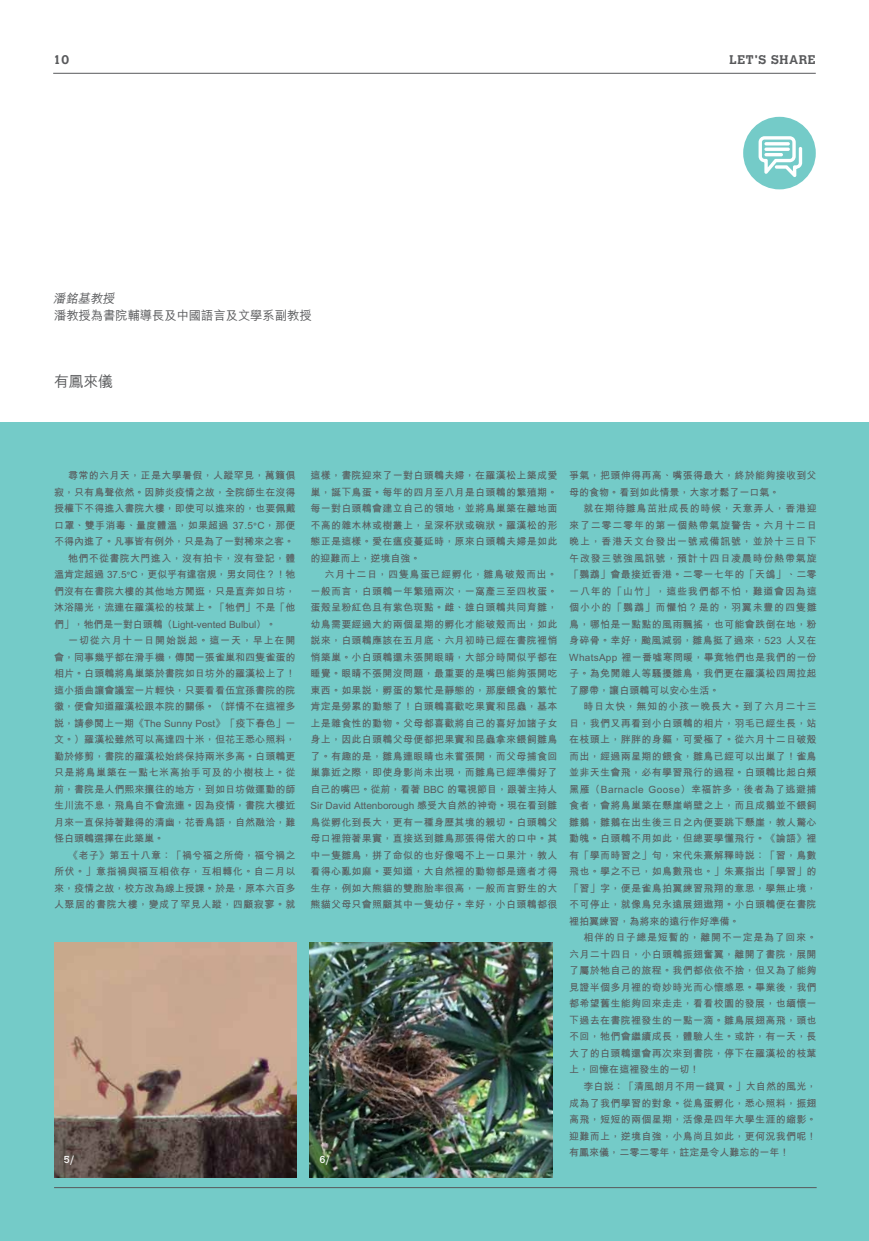
<style>
.page{position:relative;width:869px;height:1241px;background:#fff}
.page>*{position:absolute;margin:0;border:0;box-sizing:border-box;transform-origin:0 0}
.t1{font:500 15px "M Hei HK";color:#58595b}
.t2{font:500 12.5px "M Hei HK";letter-spacing:-.01em;color:#58595b}
.t3{font:700 12.5px "Calvert";letter-spacing:.05em;color:#58595b}
.t4{font:italic 500 12.5px "M Hei HK";color:#58595b}
.t5{font:700 10px/16.5px "M Hei HK";letter-spacing:.005em;color:#58595b;text-align:justify}
.t6{font:700 10px "M Hei HK";letter-spacing:.05em;color:#58595b}
.t7{font:700 10px "M Hei HK";letter-spacing:.035em;color:#58595b}
.t8{font:700 10px/16.5px "M Hei HK";letter-spacing:.03em;color:#58595b}
.t9{font:700 10px "M Hei HK";letter-spacing:.025em;color:#58595b}
.t10{font:700 10px "M Hei HK";letter-spacing:.085em;color:#58595b}
.t11{font:10px "Calvert";color:#fff}
.s1{font-family:"Calvert";font-weight:400}
</style>
<div class="page">
<div style="left:0;top:422px;width:868px;height:818px;background:#74cbc8"></div>
<hr style="left:53px;top:73px;width:762px;height:1px;background:#58595b">
<hr style="left:54px;top:1187px;width:762px;height:1px;background:#58595b">
<div style="left:742px;top:117px;width:73px;height:72px;background:#74cbc8;border-radius:50%"></div>
<svg style="left:758px;top:136px;width:43px;height:41px"></svg>
<hr style="left:764px;top:142px;width:25px;height:3px;background:#fff;border-radius:2px">
<svg style="left:764px;top:147px;width:25px;height:4px"></svg>
<hr style="left:764px;top:153px;width:18px;height:3px;background:#fff;border-radius:2px">
<img style="left:54px;top:942px;width:242px;height:234px">
<img style="left:309px;top:942px;width:243px;height:234px">
<p class="t3" style="left:53px;top:51px;width:17px">10</p>
<p class="t3" style="left:729px;top:51px;width:88px">LET'S SHARE</p>
<p class="t4" style="left:53px;top:289px;width:66px">潘銘基教授</p>
<p class="t2" style="left:54px;top:306px;width:259px">潘教授為書院輔導長及中國語言及文學系副教授</p>
<h1 class="t1" style="left:54px;top:371px;width:60px">有鳳來儀</h1>
<p class="t7" style="left:68px;top:468px;width:228px">尋常的六月天，正是大學暑假，人蹤罕見，萬籟俱</p>
<p class="t5" style="left:54px;top:482px;width:243px">寂，只有鳥聲依然。因肺炎疫情之故，全院師生在沒得</p>
<p class="t5" style="left:54px;top:499px;width:243px">授權下不得進入書院大樓，即使可以進來的，也要佩戴</p>
<p class="t9" style="left:54px;top:517px;width:243px">口罩、雙手消毒、量度體溫，如果超過 37.5<span class="s1">°</span>C，那便</p>
<p class="t5" style="left:54px;top:532px;width:241px">不得內進了。凡事皆有例外，只是為了一對稀來之客。</p>
<p class="t7" style="left:68px;top:550px;width:228px">牠們不從書院大門進入，沒有拍卡，沒有登記，體</p>
<p class="t5" style="left:54px;top:565px;width:243px">溫肯定超過 37.5<span class="s1">°</span>C，更似乎有違宿規，男女同住？！牠</p>
<p class="t5" style="left:54px;top:581px;width:243px">們沒有在書院大樓的其他地方閒逛，只是直奔如日坊，</p>
<p class="t5" style="left:54px;top:598px;width:243px">沐浴陽光，流連在羅漢松的枝葉上。「牠們」不是「他</p>
<p class="t5" style="left:54px;top:614px;width:223px">們」，牠們是一對白頭鵯（Light-vented Bulbul）。</p>
<p class="t10" style="left:68px;top:633px;width:228px">一切從六月十一日開始說起。這一天，早上在開</p>
<p class="t5" style="left:54px;top:647px;width:243px">會，同事幾乎都在滑手機，傳閱一張雀巢和四隻雀蛋的</p>
<p class="t5" style="left:54px;top:664px;width:243px">相片。白頭鵯將鳥巢築於書院如日坊外的羅漢松上了！</p>
<p class="t5" style="left:54px;top:680px;width:243px">這小插曲讓會議室一片輕快，只要看看伍宜孫書院的院</p>
<p class="t5" style="left:54px;top:697px;width:243px">徽，便會知道羅漢松跟本院的關係。（詳情不在這裡多</p>
<p class="t5" style="left:54px;top:713px;width:243px">說，請參閱上一期《The Sunny Post》「疫下春色」一</p>
<p class="t5" style="left:54px;top:730px;width:243px">文。）羅漢松雖然可以高達四十米，但花王悉心照料，</p>
<p class="t5" style="left:54px;top:746px;width:243px">勤於修剪，書院的羅漢松始終保持兩米多高。白頭鵯更</p>
<p class="t6" style="left:54px;top:765px;width:243px">只是將鳥巢築在一點七米高抬手可及的小樹枝上。從</p>
<p class="t5" style="left:54px;top:779px;width:243px">前，書院是人們熙來攘往的地方，到如日坊做運動的師</p>
<p class="t5" style="left:54px;top:796px;width:243px">生川流不息，飛鳥自不會流連。因為疫情，書院大樓近</p>
<p class="t5" style="left:54px;top:812px;width:243px">月來一直保持著難得的清幽，花香鳥語，自然融洽，難</p>
<p class="t5" style="left:54px;top:829px;width:111px">怪白頭鵯選擇在此築巢。</p>
<p class="t7" style="left:68px;top:847px;width:228px">《老子》第五十八章：「禍兮福之所倚，福兮禍之</p>
<p class="t6" style="left:54px;top:864px;width:243px">所伏。」意指禍與福互相依存，互相轉化。自二月以</p>
<p class="t5" style="left:54px;top:878px;width:243px">來，疫情之故，校方改為線上授課。於是，原本六百多</p>
<p class="t6" style="left:54px;top:897px;width:243px">人聚居的書院大樓，變成了罕見人蹤，四顧寂寥。就</p>
<p class="t5" style="left:310px;top:466px;width:248px">這樣，書院迎來了一對白頭鵯夫婦，在羅漢松上築成愛巢，誕下鳥蛋。每年的四月至八月是白頭鵯的繁殖期。每一對白頭鵯會建立自己的領地，並將鳥巢築在離地面不高的雜木林或樹叢上，呈深杯狀或碗狀。羅漢松的形態正是這樣。愛在瘟疫蔓延時，原來白頭鵯夫婦是如此的迎難而上，逆境自強。</p>
<p class="t5" style="left:310px;top:565px;width:248px;text-indent:14px">六月十二日，四隻鳥蛋已經孵化，雛鳥破殼而出。一般而言，白頭鵯一年繁殖兩次，一窩產三至四枚蛋。蛋殼呈粉紅色且有紫色斑點。雌、雄白頭鵯共同育雛，幼鳥需要經過大約兩個星期的孵化才能破殼而出，如此說來，白頭鵯應該在五月底、六月初時已經在書院裡悄悄築巢。小白頭鵯還未張開眼睛，大部分時間似乎都在睡覺。眼睛不張開沒問題，最重要的是嘴巴能夠張開吃東西。如果說，孵蛋的繁忙是靜態的，那麼餵食的繁忙肯定是勞累的動態了！白頭鵯喜歡吃果實和昆蟲，基本上是雜食性的動物。父母都喜歡將自己的喜好加諸子女身上，因此白頭鵯父母便都把果實和昆蟲拿來餵飼雛鳥了。有趣的是，雛鳥連眼睛也未嘗張開，而父母捕食回巢靠近之際，即使身影尚未出現，而雛鳥已經準備好了自己的嘴巴。從前，看著 BBC 的電視節目，跟著主持人Sir David Attenborough 感受大自然的神奇。現在看到雛鳥從孵化到長大，更有一種身歷其境的親切。白頭鵯父母口裡箝著果實，直接送到雛鳥那張得偌大的口中。其中一隻雛鳥，拼了命似的也好像喝不上一口果汁，教人看得心亂如麻。要知道，大自然裡的動物都是適者才得生存，例如大熊貓的雙胞胎率很高，一般而言野生的大熊貓父母只會照顧其中一隻幼仔。幸好，小白頭鵯都很</p>
<p class="t11" style="left:64px;top:1153px;width:12px">5/</p>
<p class="t11" style="left:319px;top:1153px;width:12px">6/</p>
<p class="t8" style="left:569px;top:466px;width:249px">爭氣，把頭伸得再高、嘴張得最大，終於能夠接收到父母的食物。看到如此情景，大家才鬆了一口氣。</p>
<p class="t5" style="left:569px;top:499px;width:249px;text-indent:14px">就在期待雛鳥茁壯成長的時候，天意弄人，香港迎來了二零二零年的第一個熱帶氣旋警告。六月十二日晚上，香港天文台發出一號戒備訊號，並於十三日下午改發三號強風訊號，預計十四日凌晨時份熱帶氣旋「鸚鵡」會最接近香港。二零一七年的「天鴿」、二零一八年的「山竹」，這些我們都不怕，難道會因為這個小小的「鸚鵡」而懼怕？是的，羽翼未豐的四隻雛鳥，哪怕是一點點的風雨飄搖，也可能會跌倒在地，粉身碎骨。幸好，颱風減弱，雛鳥挺了過來，523 人又在WhatsApp 裡一番噓寒問暖，畢竟牠們也是我們的一份子。為免閒雜人等騷擾雛鳥，我們更在羅漢松四周拉起了膠帶，讓白頭鵯可以安心生活。</p>
<p class="t5" style="left:569px;top:697px;width:249px;text-indent:14px">時日太快，無知的小孩一晚長大。到了六月二十三日，我們又再看到小白頭鵯的相片，羽毛已經生長，站在枝頭上，胖胖的身軀，可愛極了。從六月十二日破殼而出，經過兩星期的餵食，雛鳥已經可以出巢了！雀鳥並非天生會飛，必有學習飛行的過程。白頭鵯比起白頰黑雁（Barnacle Goose）幸福許多，後者為了逃避捕食者，會將鳥巢築在懸崖峭壁之上，而且成鵝並不餵飼雛鵝，雛鵝在出生後三日之內便要跳下懸崖，教人驚心動魄。白頭鵯不用如此，但總要學懂飛行。《論語》裡有「學而時習之」句，宋代朱熹解釋時說：「習，鳥數飛也。學之不已，如鳥數飛也。」朱熹指出「學習」的「習」字，便是雀鳥拍翼練習飛翔的意思，學無止境，不可停止，就像鳥兒永遠展翅遨翔。小白頭鵯便在書院裡拍翼練習，為將來的遠行作好準備。</p>
<p class="t5" style="left:569px;top:928px;width:249px;text-indent:14px">相伴的日子總是短暫的，離開不一定是為了回來。六月二十四日，小白頭鵯振翅奮翼，離開了書院，展開了屬於牠自己的旅程。我們都依依不捨，但又為了能夠見證半個多月裡的奇妙時光而心懷感恩。畢業後，我們都希望舊生能夠回來走走，看看校園的發展，也緬懷一下過去在書院裡發生的一點一滴。雛鳥展翅高飛，頭也不回，牠們會繼續成長，體驗人生。或許，有一天，長大了的白頭鵯還會再次來到書院，停下在羅漢松的枝葉上，回憶在這裡發生的一切！</p>
<p class="t5" style="left:569px;top:1076px;width:249px;text-indent:14px">李白說：「清風朗月不用一錢買。」大自然的風光，成為了我們學習的對象。從鳥蛋孵化，悉心照料，振翅高飛，短短的兩個星期，活像是四年大學生涯的縮影。迎難而上，逆境自強，小鳥尚且如此，更何況我們呢！有鳳來儀，二零二零年，註定是令人難忘的一年！</p>
</div>
